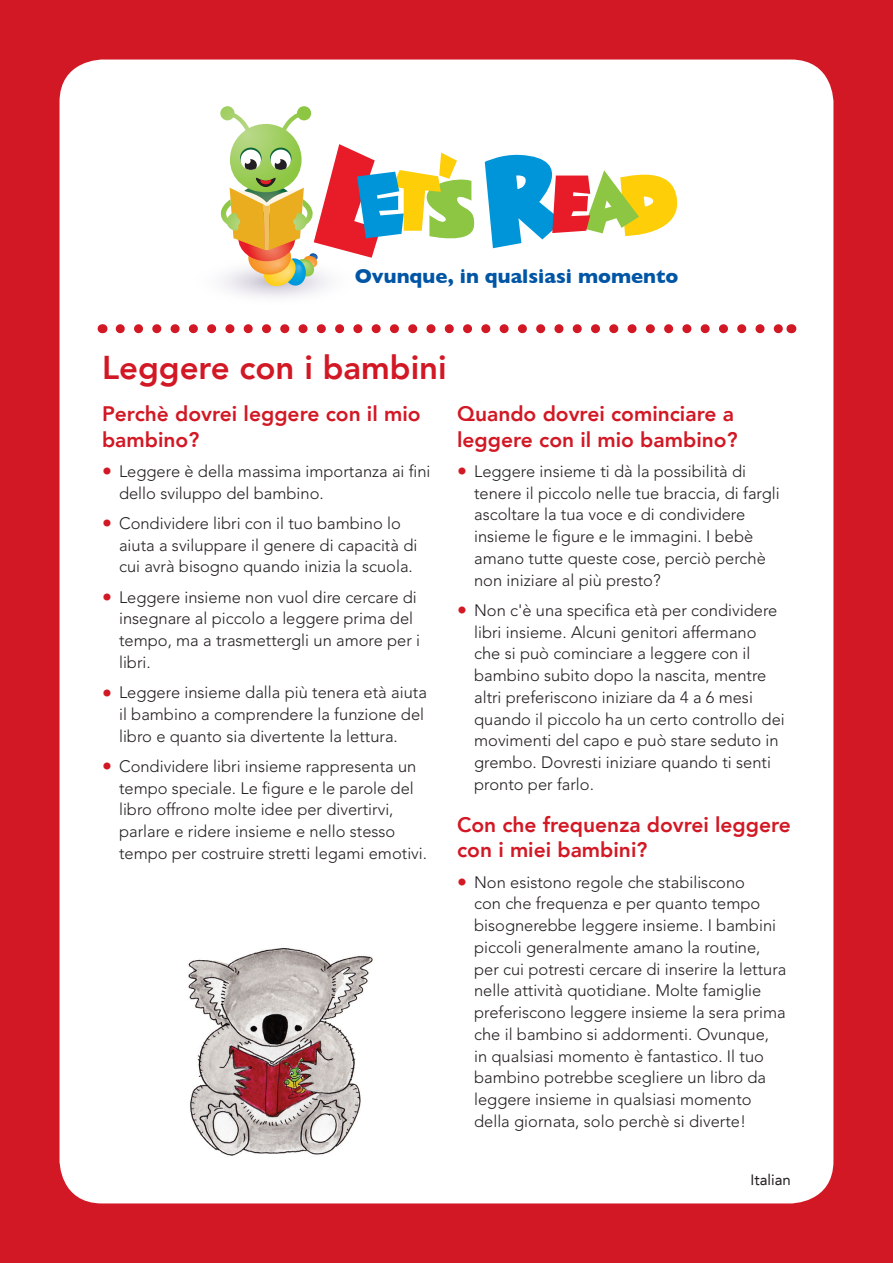
<style>
.page{position:relative;width:893px;height:1263px;background:#d21824}
.page>*{position:absolute;margin:0;border:0;box-sizing:border-box;transform-origin:0 0}
.t1{font:800 33px "Avenir LT Std";color:#d21824}
.t2{font:800 21px/25.2px "Avenir LT Std";color:#d21824}
.t3{font:700 20.25px "Gill Sans";color:#0155a5}
.t4{font:300 16.5px/21.8px "Avenir LT Std";color:#231f20}
.t5{font:15px "Avenir";color:#231f20}
.s1{font-size:19.8px;color:#d21824}
</style>
<div class="page">
<div style="left:60px;top:60px;width:773px;height:1143px;background:#fff;border-radius:43px"></div>
<svg style="left:120px;top:324px;width:662px;height:9px"></svg>
<img style="left:188px;top:948px;width:185px;height:208px">
<svg style="left:220px;top:106px;width:458px;height:191px"></svg>
<p class="t3" style="left:355px;top:265px;width:325px">Ovunque, in qualsiasi momento</p>
<h1 class="t1" style="left:102px;top:348px;width:346px">Leggere con i bambini</h1>
<p class="t2" style="left:102px;top:402px;width:320px">Perchè dovrei leggere con il mio bambino?</p>
<p class="t4" style="left:119px;top:460px;width:313px;text-indent:-17px"><span class="s1">•</span> Leggere è della massima importanza ai fini dello sviluppo del bambino.</p>
<p class="t4" style="left:119px;top:512px;width:300px;text-indent:-17px"><span class="s1">•</span> Condividere libri con il tuo bambino lo aiuta a sviluppare il genere di capacità di cui avrà bisogno quando inizia la scuola.</p>
<p class="t4" style="left:119px;top:586px;width:303px;text-indent:-17px"><span class="s1">•</span> Leggere insieme non vuol dire cercare di insegnare al piccolo a leggere prima del tempo, ma a trasmettergli un amore per i libri.</p>
<p class="t4" style="left:119px;top:682px;width:309px;text-indent:-17px"><span class="s1">•</span> Leggere insieme dalla più tenera età aiuta il bambino a comprendere la funzione del libro e quanto sia divertente la lettura.</p>
<p class="t4" style="left:119px;top:755px;width:310px;text-indent:-17px"><span class="s1">•</span> Condividere libri insieme rappresenta un tempo speciale. Le figure e le parole del libro offrono molte idee per divertirvi, parlare e ridere insieme e nello stesso tempo per costruire stretti legami emotivi.</p>
<p class="t2" style="left:457px;top:402px;width:282px">Quando dovrei cominciare a leggere con il mio bambino?</p>
<p class="t4" style="left:474px;top:460px;width:307px;text-indent:-17px"><span class="s1">•</span> Leggere insieme ti dà la possibilità di tenere il piccolo nelle tue braccia, di fargli ascoltare la tua voce e di condividere insieme le figure e le immagini. I bebè amano tutte queste cose, perciò perchè non iniziare al più presto?</p>
<p class="t4" style="left:474px;top:599px;width:312px;text-indent:-17px"><span class="s1">•</span> Non c'è una specifica età per condividere libri insieme. Alcuni genitori affermano che si può cominciare a leggere con il bambino subito dopo la nascita, mentre altri preferiscono iniziare da 4 a 6 mesi quando il piccolo ha un certo controllo dei movimenti del capo e può stare seduto in grembo. Dovresti iniziare quando ti senti pronto per farlo.</p>
<p class="t2" style="left:457px;top:812px;width:335px">Con che frequenza dovrei leggere con i miei bambini?</p>
<p class="t4" style="left:474px;top:871px;width:314px;text-indent:-17px"><span class="s1">•</span> Non esistono regole che stabiliscono<br>con che frequenza e per quanto tempo bisognerebbe leggere insieme. I bambini piccoli generalmente amano la routine, per cui potresti cercare di inserire la lettura nelle attività quotidiane. Molte famiglie preferiscono leggere insieme la sera prima che il bambino si addormenti. Ovunque,<br>in qualsiasi momento è fantastico. Il tuo bambino potrebbe scegliere un libro da leggere insieme in qualsiasi momento della giornata, solo perchè si diverte!</p>
<p class="t5" style="left:751px;top:1170px;width:42px">Italian</p>
</div>
